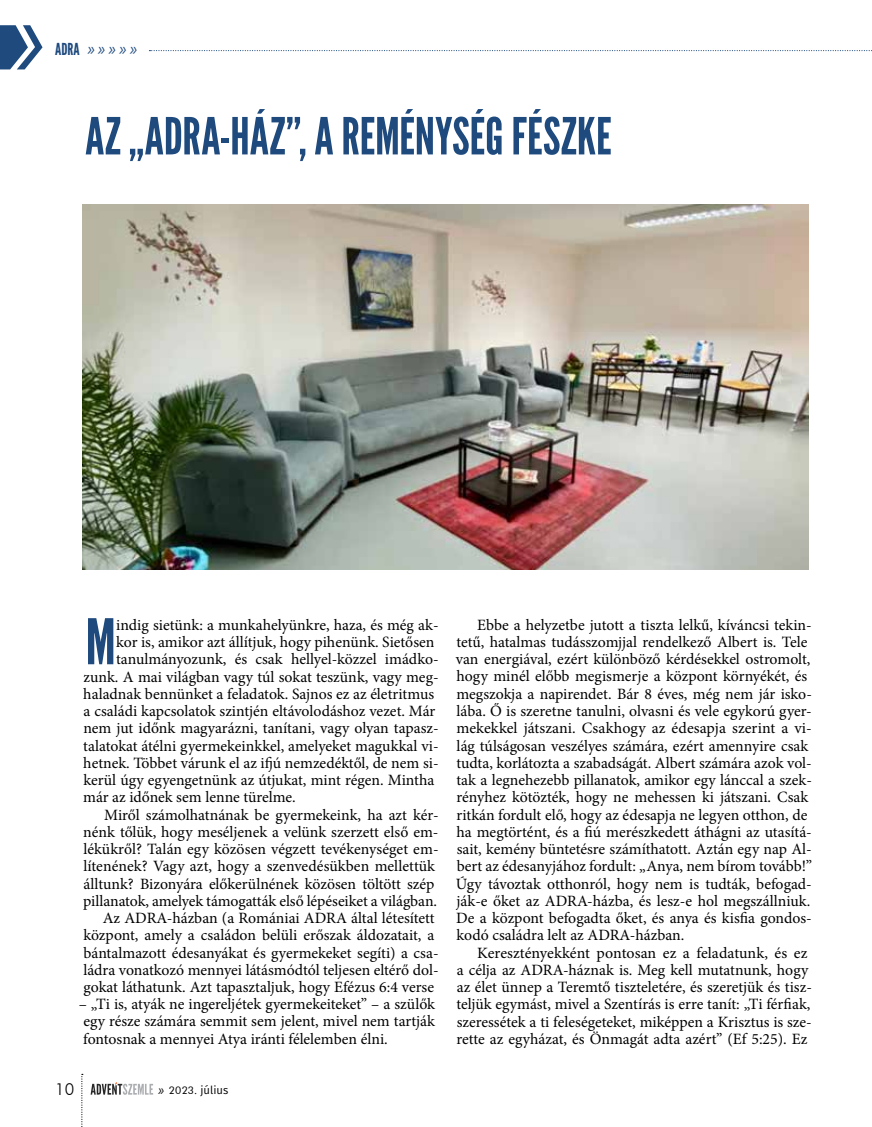
<style>
.page{position:relative;width:872px;height:1127px;background:#fff}
.page>*{position:absolute;margin:0;border:0;box-sizing:border-box;transform-origin:0 0}
.t1{font:62.7px "League Gothic";color:#1e4a7e}
.t2{font:51px "League Gothic";color:#1e4a7e}
.t3{font:16.5px "Koz Go Pr 6 N";color:#1e4a7e}
.t4{font:300 16.5px "Futura BT";color:#000}
.t5{font:15.75px/17.2px "Minion Pro";color:#000}
.t6{font:11.25px "Fira Sans";color:#000}
.s1{font-family:"League Gothic"}
.s2{font-family:"Koz Go Pr 6 N";font-size:13.5px}
.s3{font-family:"Futura BT";font-size:10.5px}
</style>
<div class="page">
<svg style="left:0;top:25px;width:43px;height:44px"></svg>
<svg style="left:149px;top:50px;width:723px;height:1px"></svg>
<img style="left:83px;top:204px;width:725px;height:366px">
<svg style="left:81px;top:1074px;width:2px;height:53px"></svg>
<svg style="left:91px;top:1082px;width:62px;height:13px"></svg>
<p class="t3" style="left:55px;top:40px;width:83px"><span class="s1">ADRA</span> » » » » »</p>
<h2 class="t2" style="left:85px;top:106px;width:528px">AZ „ADRA-HÁZ”, A REMÉNYSÉG FÉSZKE</h2>
<h1 class="t1" style="left:85px;top:604px;width:32px">M</h1>
<p class="t5" style="left:116px;top:616px;width:324px">indig sietünk: a munkahelyünkre, haza, és még ak-</p>
<p class="t5" style="left:116px;top:633px;width:320px">kor is, amikor azt állítjuk, hogy pihenünk. Sietősen</p>
<p class="t5" style="left:116px;top:651px;width:324px">tanulmányozunk, és csak hellyel-közzel imádko-</p>
<p class="t5" style="left:83px;top:668px;width:357px">zunk. A mai világban vagy túl sokat teszünk, vagy meg-</p>
<p class="t5" style="left:83px;top:685px;width:352px">haladnak bennünket a feladatok. Sajnos ez az életritmus</p>
<p class="t5" style="left:84px;top:702px;width:353px">a családi kapcsolatok szintjén eltávolodáshoz vezet. Már</p>
<p class="t5" style="left:83px;top:720px;width:357px">nem jut időnk magyarázni, tanítani, vagy olyan tapasz-</p>
<p class="t5" style="left:83px;top:737px;width:357px">talatokat átélni gyermekeinkkel, amelyeket magukkal vi-</p>
<p class="t5" style="left:83px;top:754px;width:357px">hetnek. Többet várunk el az ifjú nemzedéktől, de nem si-</p>
<p class="t5" style="left:83px;top:771px;width:352px">kerül úgy egyengetnünk az útjukat, mint régen. Mintha</p>
<p class="t5" style="left:83px;top:789px;width:214px">már az időnek sem lenne türelme.</p>
<p class="t5" style="left:104px;top:806px;width:336px">Miről számolhatnának be gyermekeink, ha azt kér-</p>
<p class="t5" style="left:83px;top:823px;width:357px">nénk tőlük, hogy meséljenek a velünk szerzett első em-</p>
<p class="t5" style="left:83px;top:840px;width:357px">lékükről? Talán egy közösen végzett tevékenységet em-</p>
<p class="t5" style="left:83px;top:857px;width:353px">lítenének? Vagy azt, hogy a szenvedésükben mellettük</p>
<p class="t5" style="left:84px;top:875px;width:352px">álltunk? Bizonyára előkerülnének közösen töltött szép</p>
<p class="t5" style="left:83px;top:892px;width:355px">pillanatok, amelyek támogatták első lépéseiket a világban.</p>
<p class="t5" style="left:103px;top:909px;width:333px">Az ADRA-házban (a Romániai ADRA által létesített</p>
<p class="t5" style="left:83px;top:926px;width:352px">központ, amely a családon belüli erőszak áldozatait, a</p>
<p class="t5" style="left:83px;top:944px;width:357px">bántalmazott édesanyákat és gyermekeket segíti) a csa-</p>
<p class="t5" style="left:83px;top:961px;width:357px">ládra vonatkozó mennyei látásmódtól teljesen eltérő dol-</p>
<p class="t5" style="left:83px;top:978px;width:352px">gokat láthatunk. Azt tapasztaljuk, hogy Efézus 6:4 verse</p>
<p class="t5" style="left:79px;top:995px;width:358px;text-align:justify">– „Ti is, atyák ne ingereljétek gyermekeiteket” – a szülők egy része számára semmit sem jelent, mivel nem tartják fontosnak a mennyei Atya iránti félelemben élni.</p>
<p class="t4" style="left:55px;top:1079px;width:21px">10</p>
<p class="t6" style="left:158px;top:1082px;width:72px"><span class="s2">»</span> <span class="s3">2023.</span> július</p>
<p class="t5" style="left:456px;top:616px;width:358px;text-indent:22px">Ebbe a helyzetbe jutott a tiszta lelkű, kíváncsi tekin&shy;tetű, hatalmas tudásszomjjal rendelkező Albert is. Tele van energiával, ezért különböző kérdésekkel ostromolt, hogy minél előbb megismerje a központ környékét, és megszokja a napirendet. Bár 8 éves, még nem jár isko&shy;lába. Ő is szeretne tanulni, olvasni és vele egykorú gyer&shy;mekekkel játszani. Csakhogy az édesapja szerint a vi&shy;lág túlságosan veszélyes számára, ezért amennyire csak tudta, korlátozta a szabadságát. Albert számára azok vol&shy;tak a legnehezebb pillanatok, amikor egy lánccal a szek&shy;rényhez kötözték, hogy ne mehessen ki játszani. Csak ritkán fordult elő, hogy az édesapja ne legyen otthon, de ha megtörtént, és a fiú merészkedett áthágni az utasítá&shy;sait, kemény büntetésre számíthatott. Aztán egy nap Al&shy;bert az édesanyjához fordult: „Anya, nem bírom tovább!” Úgy távoztak otthonról, hogy nem is tudták, befogad&shy;ják-e őket az ADRA-házba, és lesz-e hol megszállniuk.<br>De a központ befogadta őket, és anya és kisfia gondos&shy;kodó családra lelt az ADRA-házban.</p>
<p class="t5" style="left:456px;top:944px;width:357px;text-indent:21px">Keresztényekként pontosan ez a feladatunk, és ez a célja az ADRA-háznak is. Meg kell mutatnunk, hogy az élet ünnep a Teremtő tiszteletére, és szeretjük és tisz&shy;teljük egymást, mivel a Szentírás is erre tanít: „Ti férfiak, szeressétek a ti feleségeteket, miképpen a Krisztus is sze&shy;rette az egyházat, és Önmagát adta azért” (Ef 5:25). Ez</p>
</div>
